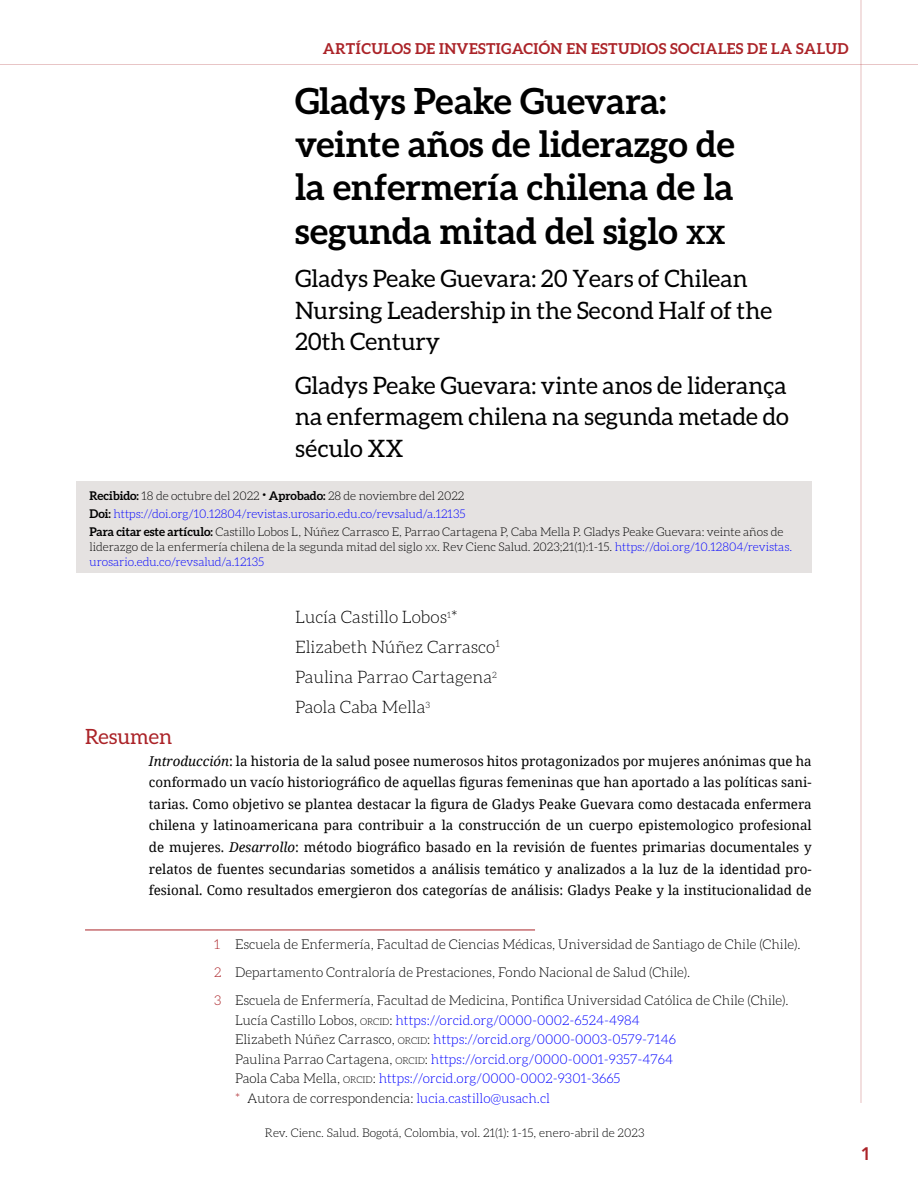
<style>
.page{position:relative;width:918px;height:1188px;background:#fff}
.page>*{position:absolute;margin:0;border:0;box-sizing:border-box;transform-origin:0 0}
.t1{font:700 36px/43.2px "Aleo";color:#000}
.t2{font:24px/31.5px "Aleo";color:#000}
.t3{font:21px "Aleo";color:#ab2328}
.t4{font:800 18px "Avenir LT Std";color:#ab2328}
.t5{font:300 17.25px/30px "Aleo";color:#000}
.t6{font:700 15px "Aleo";letter-spacing:.025em;color:#ab2328}
.t7{font:13.5px/21.6px "Noto Serif";color:#000;text-align:justify}
.t8{font:300 13.5px/19.5px "Aleo";color:#00f}
.t9{font:300 13.5px/28px "Aleo";color:#000}
.t10{font:300 12px/18px "Aleo";letter-spacing:-.005em;color:#000}
.s1{font-size:25.2px}
.s2{font-weight:700}
.s3{font-weight:400;font-size:18px}
.s4{color:#00f}
.s5{font-size:8.4px}
.s6{font-style:inherit}
.s7{font-style:italic}
.s8{color:#ab2328}
.s9{color:#000}
.s10{font-size:9.45px;color:#000}
</style>
<div class="page">
<hr style="left:0;top:64px;width:918px;height:1px;background:#ab2328">
<hr style="left:861px;top:0;width:1px;height:1103px;background:#ab2328">
<div style="left:76px;top:481px;width:736px;height:92px;background:#e5e2e1"></div>
<hr style="left:85px;top:930px;width:450px;height:1px;background:#ab2328">
<p class="t6" style="left:323px;top:40px;width:527px">ARTÍCULOS DE INVESTIGACIÓN EN ESTUDIOS SOCIALES DE LA SALUD</p>
<h1 class="t1" style="left:295px;top:79px;width:441px">Gladys Peake Guevara: veinte años de liderazgo de la enfermería chilena de la segunda mitad del siglo <span class="s1">xx</span></h1>
<h2 class="t2" style="left:295px;top:263px;width:479px">Gladys Peake Guevara: 20 Years of Chilean<br>Nursing Leadership in the Second Half of the<br>20th Century</h2>
<h2 class="t2" style="left:295px;top:369px;width:495px;text-align:justify">Gladys Peake Guevara: vinte anos de liderança na enfermagem chilena na segunda metade do século XX</h2>
<p class="t10" style="left:90px;top:487px;width:695px"><span class="s2">Recibido:</span> 18 de octubre del 2022 <span class="s3">·</span> <span class="s2">Aprobado:</span> 28 de noviembre del 2022<br><span class="s2">Doi:</span> <span class="s4">https://doi.org/10.12804/revistas.urosario.edu.co/revsalud/a.12135<br></span><span class="s2">Para citar este artículo:</span> Castillo Lobos L, Núñez Carrasco E, Parrao Cartagena P, Caba Mella P. Gladys Peake Guevara: veinte años de</p>
<p class="t10" style="left:90px;top:539px;width:704px;line-height:15px">liderazgo de la enfermería chilena de la segunda mitad del siglo <span class="s5">XX</span><span class="s6">.</span> Rev Cienc Salud. 2023;21(1):1-15. <span class="s4">https://doi.org/10.12804/revistas. urosario.edu.co/revsalud/a.12135</span></p>
<p class="t5" style="left:295px;top:602px;width:206px">Lucía Castillo Lobos<sup>1</sup>*<br>Elizabeth Núñez Carrasco<sup>1<br></sup>Paulina Parrao Cartagena<sup>2<br></sup>Paola Caba Mella<sup>3</sup></p>
<h3 class="t3" style="left:85px;top:725px;width:89px">Resumen</h3>
<p class="t7" style="left:149px;top:749px;width:664px"><span class="s7">Introducción</span>: la historia de la salud posee numerosos hitos protagonizados por mujeres anónimas que ha conformado un vacío historiográfico de aquellas figuras femeninas que han aportado a las políticas sani&shy;tarias. Como objetivo se plantea destacar la figura de Gladys Peake Guevara como destacada enfermera chilena y latinoamericana para contribuir a la construcción de un cuerpo epistemologico profesional de mujeres. <span class="s7">Desarrollo</span>: método biográfico basado en la revisión de fuentes primarias documentales y relatos de fuentes secundarias sometidos a análisis temático y analizados a la luz de la identidad pro&shy;fesional. Como resultados emergieron dos categorías de análisis: Gladys Peake y la institucionalidad de</p>
<p class="t9" style="left:214px;top:931px;width:588px"><span class="s8">1</span> Escuela de Enfermería, Facultad de Ciencias Médicas, Universidad de Santiago de Chile (Chile).<br><span class="s8">2</span> Departamento Contraloría de Prestaciones, Fondo Nacional de Salud (Chile).<br><span class="s8">3</span> Escuela de Enfermería, Facultad de Medicina, Pontifica Universidad Católica de Chile (Chile).</p>
<p class="t8" style="left:235px;top:1010px;width:442px"><span class="s9">Lucía Castillo Lobos,</span> <span class="s10">ORCID</span><span class="s9">:</span> https://orcid.org/0000-0002-6524-4984<br><span class="s9">Elizabeth Núñez Carrasco,</span> <span class="s10">ORCID</span><span class="s9">:</span> https://orcid.org/0000-0003-0579-7146<br><span class="s9">Paulina Parrao Cartagena,</span> <span class="s10">ORCID</span><span class="s9">:</span> https://orcid.org/0000-0001-9357-4764<br><span class="s9">Paola Caba Mella,</span> <span class="s10">ORCID</span><span class="s9">:</span> https://orcid.org/0000-0002-9301-3665<br><span class="s8">*</span> <span class="s9">Autora de correspondencia:</span> lucia.castillo@usach.cl</p>
<p class="t10" style="left:265px;top:1124px;width:381px">Rev. Cienc. Salud. Bogotá, Colombia, vol. 21(1): 1-15, enero-abril de 2023</p>
<h3 class="t4" style="left:861px;top:1143px;width:12px">1</h3>
</div>
